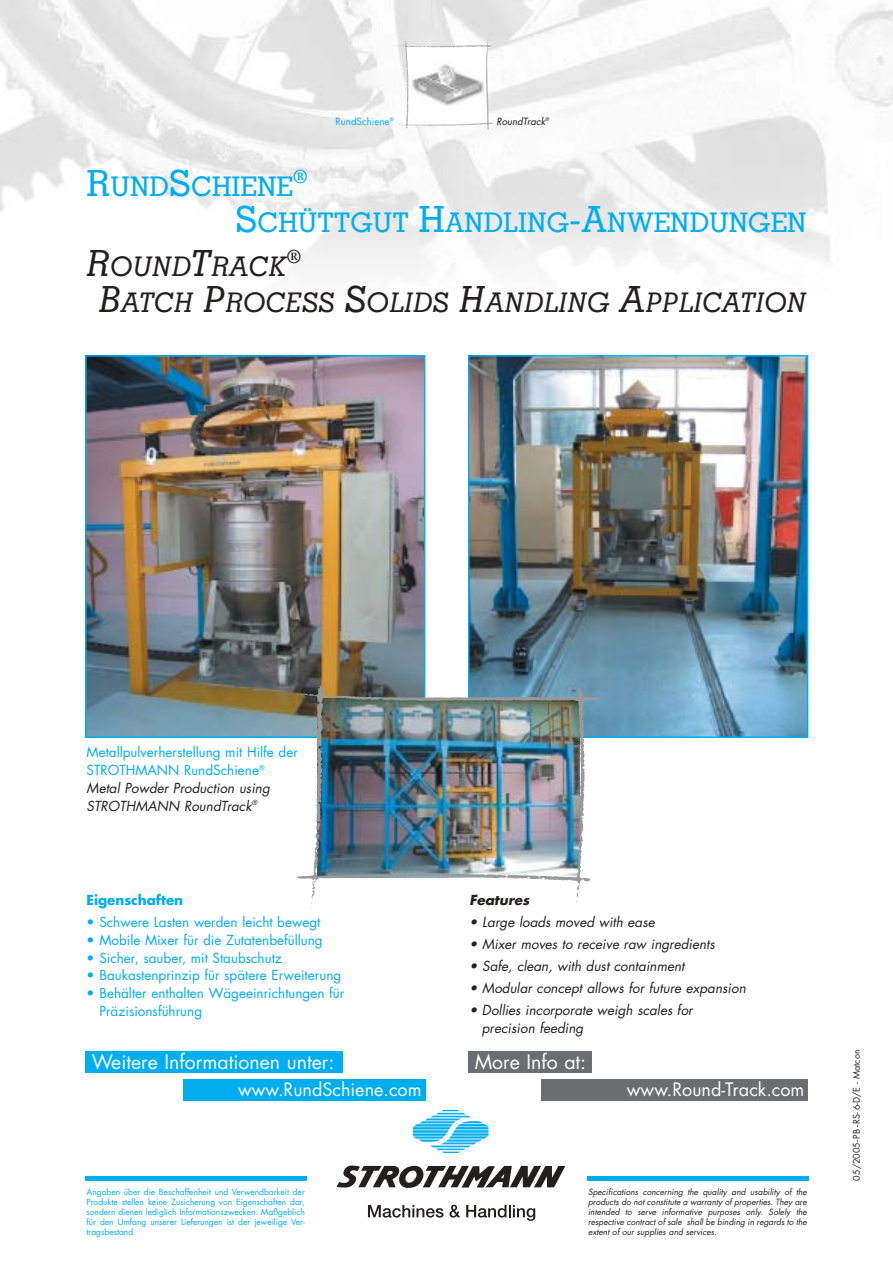
<style>
.page{position:relative;width:893px;height:1262px;background:#fff}
.page>*{position:absolute;margin:0;border:0;box-sizing:border-box;transform-origin:0 0}
.t1{font:500 27px/44.5px "Memphis";color:#00adef}
.t2{font:italic 500 27px "Memphis";color:#231f1f}
.t3{font:19.5px "Futura";color:#fff}
.t4{font:18px "Futura";color:#fff}
.t5{font:500 18px "Memphis";color:#00adef}
.t6{font:italic 500 18px "Memphis";color:#231f1f}
.t7{font:13.5px/17.7px "Futura";color:#00adef}
.t8{font:italic 13.5px/17.7px "Futura";color:#231f1f}
.t9{font:700 13.5px "Futura";color:#00adef}
.t10{font:italic 700 13.5px "Futura";color:#231f1f}
.t11{font:9.75px "Futura";color:#00adef}
.t12{font:italic 9.75px "Futura";color:#231f1f}
.t13{font:9px "Futura";color:#231f1f}
.t14{font:italic 8.4px/9.9px "Futura";color:#231f1f;text-align:justify}
.t15{font:8.4px/9.9px "Futura";color:#00adef;text-align:justify}
.s1{font-size:36px}
.s2{font-style:italic;font-size:36px;color:#231f1f}
.s3{font-style:italic;color:#231f1f}
</style>
<div class="page">
<svg style="left:392px;top:38px;width:101px;height:91px"></svg>
<div style="left:183px;top:1079px;width:242px;height:21px;background:#00adef"></div>
<div style="left:85px;top:1051px;width:257px;height:21px;background:#00adef"></div>
<div style="left:541px;top:1079px;width:267px;height:21px;background:#6c6d70"></div>
<div style="left:468px;top:1051px;width:123px;height:21px;background:#6c6d70"></div>
<hr style="left:85px;top:1176px;width:221px;height:4px;background:#00adef">
<hr style="left:587px;top:1176px;width:221px;height:4px;background:#00adef">
<svg style="left:368px;top:1205px;width:75px;height:12px"></svg>
<svg style="left:449px;top:1204px;width:11px;height:13px"></svg>
<svg style="left:466px;top:1205px;width:69px;height:15px"></svg>
<svg style="left:413px;top:1110px;width:75px;height:43px"></svg>
<svg style="left:336px;top:1165px;width:229px;height:23px"></svg>
<img style="left:88px;top:358px;width:334px;height:377px">
<div style="left:85px;top:355px;width:340px;height:383px;border:2px solid #00adef"></div>
<img style="left:471px;top:358px;width:334px;height:377px">
<div style="left:468px;top:355px;width:340px;height:383px;border:2px solid #00adef"></div>
<img style="left:293px;top:685px;width:307px;height:214px">
<svg style="left:576px;top:892px;width:3px;height:11px"></svg>
<p class="t11" style="left:335px;top:117px;width:59px">RundSchiene<sup>®</sup></p>
<p class="t12" style="left:496px;top:117px;width:54px">RoundTrack<sup>®</sup></p>
<h1 class="t1" style="left:87px;top:166px;width:208px"><span class="s1">R</span>UND<span class="s1">S</span>CHIENE</h1>
<h3 class="t5" style="left:293px;top:169px;width:16px">®</h3>
<h1 class="t1" style="left:87px;top:202px;width:721px;text-indent:149px"><span class="s1">S</span>CHÜTTGUT <span class="s1">H</span>ANDLING<span class="s1">-A</span>NWENDUNGEN<br><span class="s2">R</span><span class="s3">OUND</span><span class="s2">T</span><span class="s3">RACK</span></h1>
<h3 class="t6" style="left:287px;top:250px;width:16px">®</h3>
<h1 class="t2" style="left:99px;top:292px;width:709px"><span class="s1">B</span>ATCH <span class="s1">P</span>ROCESS <span class="s1">S</span>OLIDS <span class="s1">H</span>ANDLING <span class="s1">A</span>PPLICATION</h1>
<p class="t7" style="left:87px;top:744px;width:213px">Metallpulverherstellung mit Hilfe der<br>STROTHMANN RundSchiene<sup>®<br></sup><span class="s3">Metal Powder Production using<br>STROTHMANN RoundTrack</span><sup>®</sup></p>
<p class="t9" style="left:87px;top:894px;width:98px">Eigenschaften</p>
<p class="t7" style="left:87px;top:914px;width:235px">• Schwere Lasten werden leicht bewegt</p>
<p class="t7" style="left:87px;top:932px;width:238px">• Mobile Mixer für die Zutatenbefüllung</p>
<p class="t7" style="left:87px;top:950px;width:197px">• Sicher, sauber, mit Staubschutz</p>
<p class="t7" style="left:87px;top:967px;width:256px">• Baukastenprinzip für spätere Erweiterung</p>
<p class="t7" style="left:99px;top:985px;width:246px;text-indent:-13px">• Behälter enthalten Wägeeinrichtungen für<br>Präzisionsführung</p>
<h2 class="t3" style="left:92px;top:1053px;width:244px">Weitere Informationen unter:</h2>
<h3 class="t4" style="left:238px;top:1081px;width:185px">www.RundSchiene.com</h3>
<p class="t10" style="left:469px;top:894px;width:61px">Features</p>
<p class="t8" style="left:469px;top:914px;width:187px">• Large loads moved with ease</p>
<p class="t8" style="left:469px;top:936px;width:247px">• Mixer moves to receive raw ingredients</p>
<p class="t8" style="left:469px;top:958px;width:216px">• Safe, clean, with dust containment</p>
<p class="t8" style="left:469px;top:980px;width:278px">• Modular concept allows for future expansion</p>
<p class="t8" style="left:482px;top:1002px;width:212px;text-indent:-12px">• Dollies incorporate weigh scales for precision feeding</p>
<h2 class="t3" style="left:475px;top:1053px;width:113px">More Info at:</h2>
<h3 class="t4" style="left:627px;top:1081px;width:179px">www.Round-Track.com</h3>
<p class="t15" style="left:87px;top:1187px;width:220px">Angaben über die Beschaffenheit und Verwendbarkeit der Produkte stellen keine Zusicherung von Eigenschaften dar, sondern dienen lediglich Informationszwecken. Maßgeblich für den Umfang unserer Lieferungen ist der jeweilige Ver&shy;tragsbestand.</p>
<p class="t14" style="left:588px;top:1187px;width:220px">Specifications concerning the quality and usability of the products do not constitute a warranty of properties. They are intended to serve informative purposes only. Solely the respective contract of sale shall be binding in regards to the extent of our supplies and services.</p>
<p class="t13" style="left:852px;top:1180px;width:133px;rotate:-90deg">05/2005- PB - RS- 6-D/E - Matcon</p>
</div>
